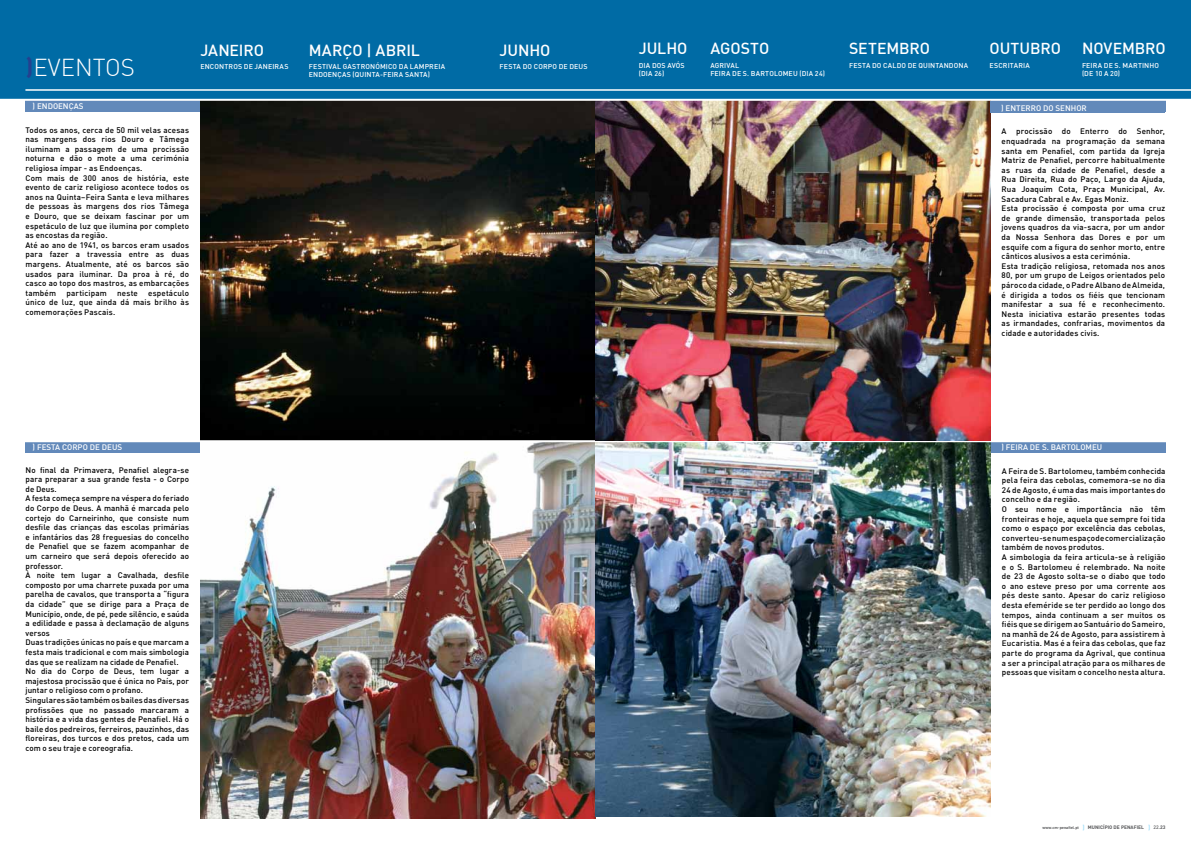
<style>
.page{position:relative;width:1191px;height:842px;background:#fff}
.page>*{position:absolute;margin:0;border:0;box-sizing:border-box;transform-origin:0 0}
.t1{font:300 24px "DIN";color:#fff}
.t2{font:500 15.8px "DIN";letter-spacing:-.005em;color:#fff}
.t3{font:500 8px/9.6px "DIN";letter-spacing:.015em;color:#000}
.t4{font:500 8px "DIN";color:#fff}
.t5{font:500 7px/8.4px "DIN";letter-spacing:.02em;color:#fff}
.t6{font:700 6.9px "DIN Pro";color:#a5dff9}
.t7{font:700 4.9px "DIN Pro";color:#58595b}
.t8{font:500 4.9px "DIN";color:#58595b}
.t9{font:700 4px "DIN Pro";color:#58595b}
.s1{font-family:"DIN Bold";font-weight:400;color:#25408f}
.s2{font-size:6.9px;color:#a5dff9}
.s3{font-family:"DIN Pro";font-weight:700}
</style>
<div class="page">
<div style="left:26px;top:441px;width:174px;height:12px;background:#6289ba"></div>
<div style="left:26px;top:101px;width:174px;height:11px;background:#6289ba"></div>
<img style="left:200px;top:101px;width:395px;height:717px">
<div style="left:0;top:0;width:1191px;height:99px;background:#006ba5"></div>
<div style="left:990px;top:101px;width:175px;height:11px;background:#6289ba"></div>
<div style="left:990px;top:441px;width:175px;height:12px;background:#6289ba"></div>
<img style="left:595px;top:101px;width:396px;height:715px">
<hr style="left:26px;top:90px;width:1165px;height:1px;background:#fff">
<hr style="left:0;top:440px;width:1191px;height:2px;background:#fff">
<div style="left:990px;top:102px;width:175px;height:11px;background:#6289ba"></div>
<h1 class="t1" style="left:26px;top:53px;width:111px"><span class="s1">)</span>EVENTOS</h1>
<p class="t4" style="left:33px;top:101px;width:52px">) ENDOENÇAS</p>
<p class="t3" style="left:26px;top:125px;width:165px">Todos os anos, cerca de 50 mil velas acesas nas margens dos rios Douro e Tâmega iluminam a passagem de uma procissão noturna e dão o mote a uma cerimónia religiosa ímpar - as Endoenças.<br>Com mais de 300 anos de história, este evento de cariz religioso acontece todos os anos na Quinta–Feira Santa e leva milhares de pessoas às margens dos rios Tâmega e Douro, que se deixam fascinar por um espetáculo de luz que ilumina por completo as encostas da região.<br>Até ao ano de 1941, os barcos eram usados para fazer a travessia entre as duas margens. Atualmente, até os barcos são usados para iluminar. Da proa à ré, do casco ao topo dos mastros, as embarcações também</p>
<p class="t3" style="left:26px;top:288px;width:165px;text-align:justify;text-indent:123px">espetáculo único de luz, que ainda dá mais brilho às comemorações Pascais.</p>
<p class="t3" style="left:67px;top:288px;width:42px">participam</p>
<p class="t3" style="left:117px;top:288px;width:22px">neste</p>
<h2 class="t2" style="left:200px;top:40px;width:65px">JANEIRO</h2>
<p class="t5" style="left:200px;top:62px;width:90px">ENCONTROS DE JANEIRAS</p>
<h2 class="t2" style="left:309px;top:40px;width:113px">MARÇO | ABRIL</h2>
<p class="t5" style="left:309px;top:62px;width:138px">FESTIVAL GASTRONÓMICO DA LAMPREIA<br>ENDOENÇAS (QUINTA-FEIRA SANTA)</p>
<p class="t4" style="left:33px;top:442px;width:91px">) FESTA CORPO DE DEUS</p>
<p class="t3" style="left:26px;top:465px;width:165px">No final da Primavera, Penafiel alegra-se para preparar a sua grande festa - o Corpo de Deus.<br>A festa começa sempre na véspera do feriado do Corpo de Deus. A manhã é marcada pelo cortejo do Carneirinho, que consiste num desfile das crianças das escolas primárias e infantários das 28 freguesias do concelho de Penafiel que se fazem acompanhar de um carneiro que será depois oferecido ao professor.<br>À noite tem lugar a Cavalhada, desfile composto por uma charrete puxada por uma parelha de cavalos, que transporta a “figura da cidade” que se dirige para a Praça de Município, onde, de pé, pede silêncio, e saúda a edilidade e passa à declamação de alguns versos<br>Duas tradições únicas no país e que marcam a festa mais tradicional e com mais simbologia das que se realizam na cidade de Penafiel.<br>No dia do Corpo de Deus, tem lugar a majestosa procissão que é única no País, por juntar o religioso com o profano.<br>Singulares são também os bailes das diversas profissões que no passado marcaram a história e a vida das gentes de Penafiel. Há o baile dos pedreiros, ferreiros, pauzinhos, das floreiras, dos turcos e dos pretos, cada um com o seu traje e coreografia.</p>
<h2 class="t2" style="left:499px;top:40px;width:52px">JUNHO</h2>
<p class="t5" style="left:499px;top:62px;width:89px">FESTA DO CORPO DE DEUS</p>
<h2 class="t2" style="left:639px;top:39px;width:50px">JULHO</h2>
<p class="t5" style="left:639px;top:61px;width:47px">DIA DOS AVÓS (DIA 26)</p>
<h2 class="t2" style="left:710px;top:39px;width:60px">AGOSTO</h2>
<p class="t5" style="left:710px;top:61px;width:116px">AGRIVAL<br>FEIRA DE S. BARTOLOMEU (DIA 24)</p>
<h2 class="t2" style="left:849px;top:39px;width:82px">SETEMBRO</h2>
<p class="t5" style="left:849px;top:61px;width:121px">FESTA DO CALDO DE QUINTANDONA</p>
<h2 class="t2" style="left:989px;top:39px;width:73px">OUTUBRO</h2>
<p class="t5" style="left:989px;top:61px;width:42px">ESCRITARIA</p>
<h2 class="t2" style="left:1082px;top:39px;width:85px">NOVEMBRO</h2>
<p class="t5" style="left:1082px;top:61px;width:78px">FEIRA DE S. MARTINHO (DE 10 A 20)</p>
<p class="t4" style="left:1001px;top:103px;width:87px">) ENTERRO DO SENHOR</p>
<p class="t3" style="left:1001px;top:126px;width:165px">A procissão do Enterro do Senhor, enquadrada na programação da semana santa em Penafiel, com partida da Igreja Matriz de Penafiel, percorre habitualmente as ruas da cidade de Penafiel, desde a Rua Direita, Rua do Paço, Largo da Ajuda, Rua Joaquim Cota, Praça Municipal, Av.<br>Sacadura Cabral e Av. Egas Moniz.<br>Esta procissão é composta por uma cruz de grande dimensão, transportada pelos jovens quadros da via-sacra, por um andor da Nossa Senhora das Dores e por um esquife com a figura do senhor morto, entre cânticos alusivos a esta cerimónia.<br>Esta tradição religiosa, retomada nos anos 80, por um grupo de Leigos orientados pelo pároco da cidade, o Padre Albano de Almeida, é dirigida a todos os fiéis que tencionam manifestar a sua fé e reconhecimento.<br>Nesta iniciativa estarão presentes todas as irmandades, confrarias, movimentos da cidade e autoridades civis.</p>
<p class="t4" style="left:1001px;top:442px;width:102px">) FEIRA DE S. BARTOLOMEU</p>
<p class="t3" style="left:1002px;top:466px;width:165px">A Feira de S. Bartolomeu, também conhecida pela feira das cebolas, comemora-se no dia 24 de Agosto, é uma das mais importantes do concelho e da região.<br>O seu nome e importância não têm fronteiras e hoje, aquela que sempre foi tida como o espaço por excelência das cebolas, converteu-se num espaço de comercialização também de novos produtos.<br>A simbologia da feira articula-se à religião e o S. Bartolomeu é relembrado. Na noite de 23 de Agosto solta-se o diabo que todo o ano esteve preso por uma corrente aos pés deste santo. Apesar do cariz religioso desta efeméride se ter perdido ao longo dos tempos, ainda continuam a ser muitos os fiéis que se dirigem ao Santuário do Sameiro, na manhã de 24 de Agosto, para assistirem à Eucaristia. Mas é a feira das cebolas, que faz parte do programa da Agrival, que continua a ser a principal atração para os milhares de pessoas que visitam o concelho nesta altura.</p>
<p class="t9" style="left:1042px;top:825px;width:44px">www.cm-penafiel.pt <span class="s2">)</span></p>
<p class="t6" style="left:1148px;top:823px;width:4px">)</p>
<p class="t7" style="left:1087px;top:824px;width:58px">MUNICÍPIO DE PENAFIEL</p>
<p class="t8" style="left:1153px;top:824px;width:13px">22.<span class="s3">23</span></p>
</div>
